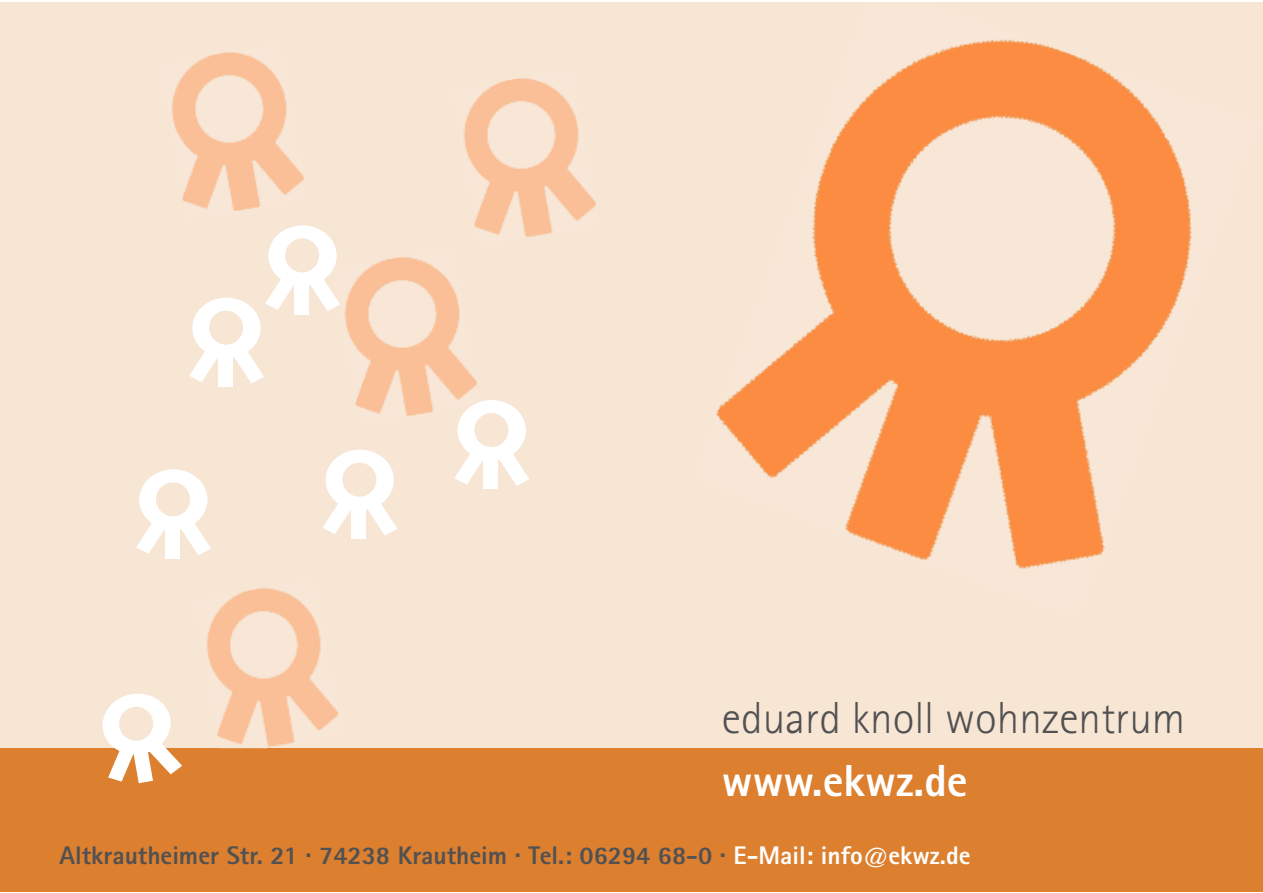
<style>
.page{position:relative;width:1263px;height:893px;background:#fff}
.page>*{position:absolute;margin:0;border:0;box-sizing:border-box;transform-origin:0 0}
.t1{font:300 45px "Agfa Rotis Sans Serif";color:#525152}
.t2{font:800 45px "Agfa Rotis Sans Serif";color:#fff}
.t3{font:800 25.5px "Agfa Rotis Sans Serif";color:#525152}
.s1{color:#fff}
</style>
<div class="page">
<div style="left:0;top:2px;width:1263px;height:889px;background:#f8e6d5"></div>
<div style="left:0;top:748px;width:1263px;height:144px;background:#dc7f2f"></div>
<img style="left:206px;top:588px;width:133px;height:159px">
<img style="left:220px;top:748px;width:45px;height:1px">
<img style="left:335px;top:257px;width:146px;height:168px">
<img style="left:171px;top:52px;width:133px;height:159px">
<img style="left:463px;top:78px;width:133px;height:159px">
<img style="left:716px;top:39px;width:476px;height:530px">
<div style="left:192px;top:298px;width:69px;height:60px;background:#fff;border-radius:50%"></div>
<div style="left:218px;top:350px;width:15px;height:37px;background:#fff"></div>
<svg style="left:233px;top:345px;width:31px;height:38px"></svg>
<svg style="left:189px;top:345px;width:29px;height:37px"></svg>
<div style="left:209px;top:311px;width:34px;height:34px;background:#f8e6d5;border-radius:50%"></div>
<div style="left:268px;top:225px;width:69px;height:61px;background:#fff;border-radius:50%"></div>
<div style="left:294px;top:278px;width:15px;height:36px;background:#fff"></div>
<svg style="left:309px;top:272px;width:31px;height:39px"></svg>
<svg style="left:265px;top:274px;width:29px;height:36px"></svg>
<div style="left:285px;top:238px;width:34px;height:34px;background:#f8e6d5;border-radius:50%"></div>
<div style="left:139px;top:469px;width:69px;height:61px;background:#fff;border-radius:50%"></div>
<div style="left:165px;top:522px;width:15px;height:36px;background:#fff"></div>
<svg style="left:180px;top:516px;width:31px;height:39px"></svg>
<svg style="left:136px;top:518px;width:29px;height:36px"></svg>
<div style="left:156px;top:482px;width:34px;height:34px;background:#f8e6d5;border-radius:50%"></div>
<div style="left:326px;top:450px;width:68px;height:60px;background:#fff;border-radius:50%"></div>
<div style="left:352px;top:502px;width:14px;height:37px;background:#fff"></div>
<svg style="left:366px;top:497px;width:31px;height:38px"></svg>
<svg style="left:322px;top:498px;width:30px;height:36px"></svg>
<div style="left:342px;top:463px;width:34px;height:34px;background:#f8e6d5;border-radius:50%"></div>
<div style="left:458px;top:400px;width:68px;height:61px;background:#fff;border-radius:50%"></div>
<div style="left:484px;top:453px;width:14px;height:36px;background:#fff"></div>
<svg style="left:500px;top:449px;width:29px;height:37px"></svg>
<svg style="left:455px;top:448px;width:29px;height:37px"></svg>
<div style="left:474px;top:413px;width:34px;height:34px;background:#f8e6d5;border-radius:50%"></div>
<svg style="left:102px;top:693px;width:80px;height:90px"></svg>
<h1 class="t1" style="left:722px;top:702px;width:465px">eduard knoll wohnzentrum</h1>
<h1 class="t2" style="left:722px;top:765px;width:247px">www.ekwz.de</h1>
<p class="t3" style="left:60px;top:846px;width:912px">Altkrautheimer Str. 21 . 74238 Krautheim . Tel.: 06294 68-0 . <span class="s1">E-Mail: info@ekwz.de</span></p>
</div>
